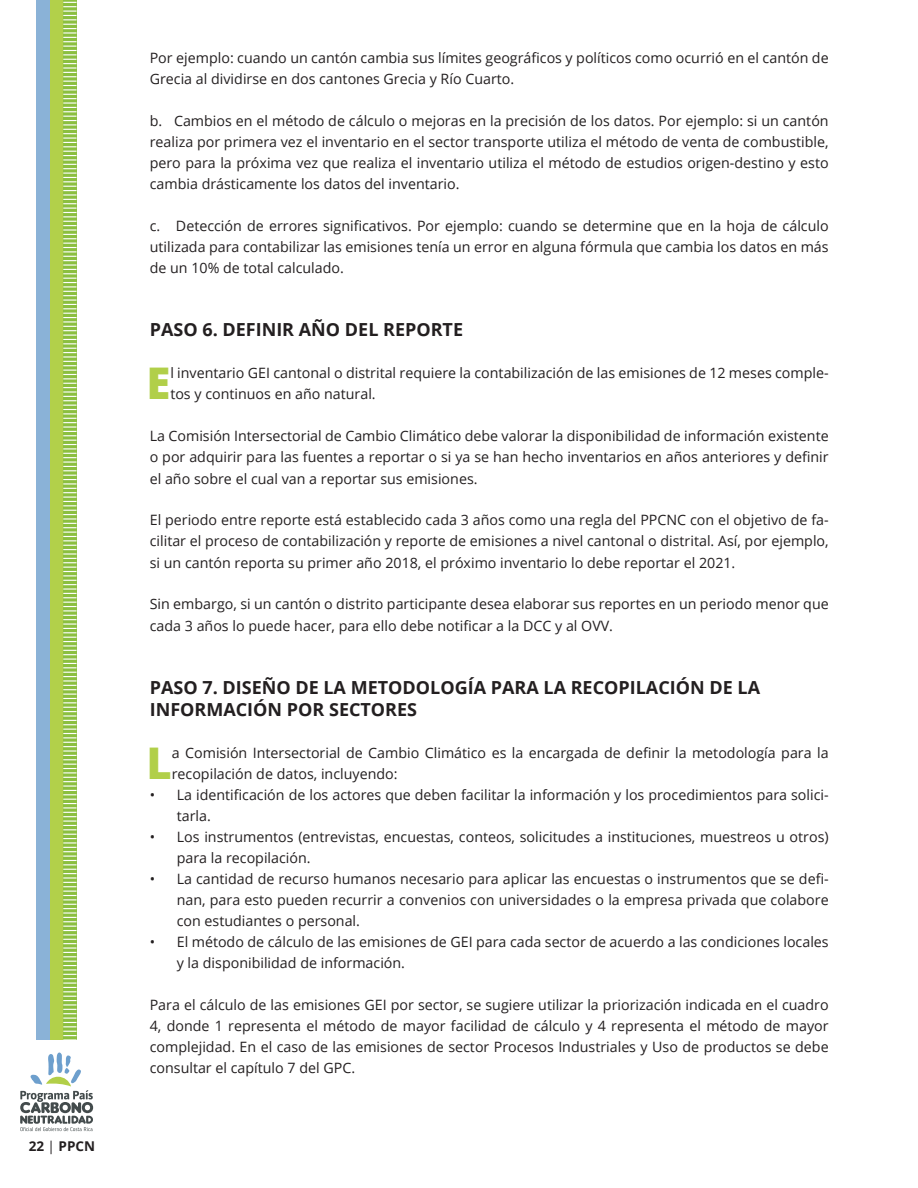
<style>
.page{position:relative;width:918px;height:1188px;background:#fff}
.page>*{position:absolute;margin:0;border:0;box-sizing:border-box;transform-origin:0 0}
.t1{font:800 43.65px "Open Sans";color:#b1cf49}
.t2{font:700 18px/21.6px "Open Sans";color:#231f20}
.t3{font:14.25px/21px "Open Sans";color:#231f20}
.t4{font:700 13.5px "Open Sans";color:#231f20}
.s1{font-weight:400}
</style>
<div class="page">
<svg style="left:20px;top:1053px;width:73px;height:78px"></svg>
<div style="left:37px;top:0;width:13px;height:1040px;background:#8ab2d7"></div>
<div style="left:50px;top:0;width:13px;height:1040px;background:#b2d04a"></div>
<svg style="left:63px;top:2px;width:14px;height:1038px"></svg>
<p class="t4" style="left:29px;top:1136px;width:68px">22 <span class="s1">|</span> PPCN</p>
<p class="t3" style="left:150px;top:47px;width:680px">Por ejemplo: cuando un cantón cambia sus límites geográficos y políticos como ocurrió en el cantón de<br>Grecia al dividirse en dos cantones Grecia y Río Cuarto.</p>
<p class="t3" style="left:150px;top:110px;width:680px;text-align:justify">b. Cambios en el método de cálculo o mejoras en la precisión de los datos. Por ejemplo: si un cantón realiza por primera vez el inventario en el sector transporte utiliza el método de venta de combustible, pero para la próxima vez que realiza el inventario utiliza el método de estudios origen-destino y esto cambia drásticamente los datos del inventario.</p>
<p class="t3" style="left:150px;top:215px;width:680px;text-align:justify">c. Detección de errores significativos. Por ejemplo: cuando se determine que en la hoja de cálculo utilizada para contabilizar las emisiones tenía un error en alguna fórmula que cambia los datos en más de un 10% de total calculado.</p>
<p class="t2" style="left:150px;top:319px;width:315px">PASO 6. DEFINIR AÑO DEL REPORTE</p>
<h1 class="t1" style="left:146px;top:350px;width:25px">E</h1>
<p class="t3" style="left:170px;top:362px;width:660px">l inventario GEI cantonal o distrital requiere la contabilización de las emisiones de 12 meses comple&shy;tos y continuos en año natural.</p>
<p class="t3" style="left:150px;top:425px;width:680px;text-align:justify">La Comisión Intersectorial de Cambio Climático debe valorar la disponibilidad de información existente o por adquirir para las fuentes a reportar o si ya se han hecho inventarios en años anteriores y definir el año sobre el cual van a reportar sus emisiones.</p>
<p class="t3" style="left:150px;top:509px;width:680px;text-align:justify">El periodo entre reporte está establecido cada 3 años como una regla del PPCNC con el objetivo de fa&shy;cilitar el proceso de contabilización y reporte de emisiones a nivel cantonal o distrital. Así, por ejemplo, si un cantón reporta su primer año 2018, el próximo inventario lo debe reportar el 2021.</p>
<p class="t3" style="left:150px;top:593px;width:680px">Sin embargo, si un cantón o distrito participante desea elaborar sus reportes en un periodo menor que cada 3 años lo puede hacer, para ello debe notificar a la DCC y al OVV.</p>
<p class="t2" style="left:150px;top:676px;width:612px">PASO 7. DISEÑO DE LA METODOLOGÍA PARA LA RECOPILACIÓN DE LA<br>INFORMACIÓN POR SECTORES</p>
<h1 class="t1" style="left:146px;top:730px;width:27px">L</h1>
<p class="t3" style="left:172px;top:742px;width:658px">a Comisión Intersectorial de Cambio Climático es la encargada de definir la metodología para la recopilación de datos, incluyendo:</p>
<p class="t3" style="left:177px;top:784px;width:653px;text-indent:-27px">• La identificación de los actores que deben facilitar la información y los procedimientos para solici&shy;tarla.</p>
<p class="t3" style="left:177px;top:826px;width:653px;text-indent:-27px">• Los instrumentos (entrevistas, encuestas, conteos, solicitudes a instituciones, muestreos u otros) para la recopilación.</p>
<p class="t3" style="left:177px;top:868px;width:653px;text-align:justify;text-indent:-27px">• La cantidad de recurso humanos necesario para aplicar las encuestas o instrumentos que se defi&shy;nan, para esto pueden recurrir a convenios con universidades o la empresa privada que colabore con estudiantes o personal.</p>
<p class="t3" style="left:177px;top:931px;width:653px;text-indent:-27px">• El método de cálculo de las emisiones de GEI para cada sector de acuerdo a las condiciones locales y la disponibilidad de información.</p>
<p class="t3" style="left:150px;top:994px;width:680px;text-align:justify">Para el cálculo de las emisiones GEI por sector, se sugiere utilizar la priorización indicada en el cuadro 4, donde 1 representa el método de mayor facilidad de cálculo y 4 representa el método de mayor complejidad. En el caso de las emisiones de sector Procesos Industriales y Uso de productos se debe consultar el capítulo 7 del GPC.</p>
</div>
